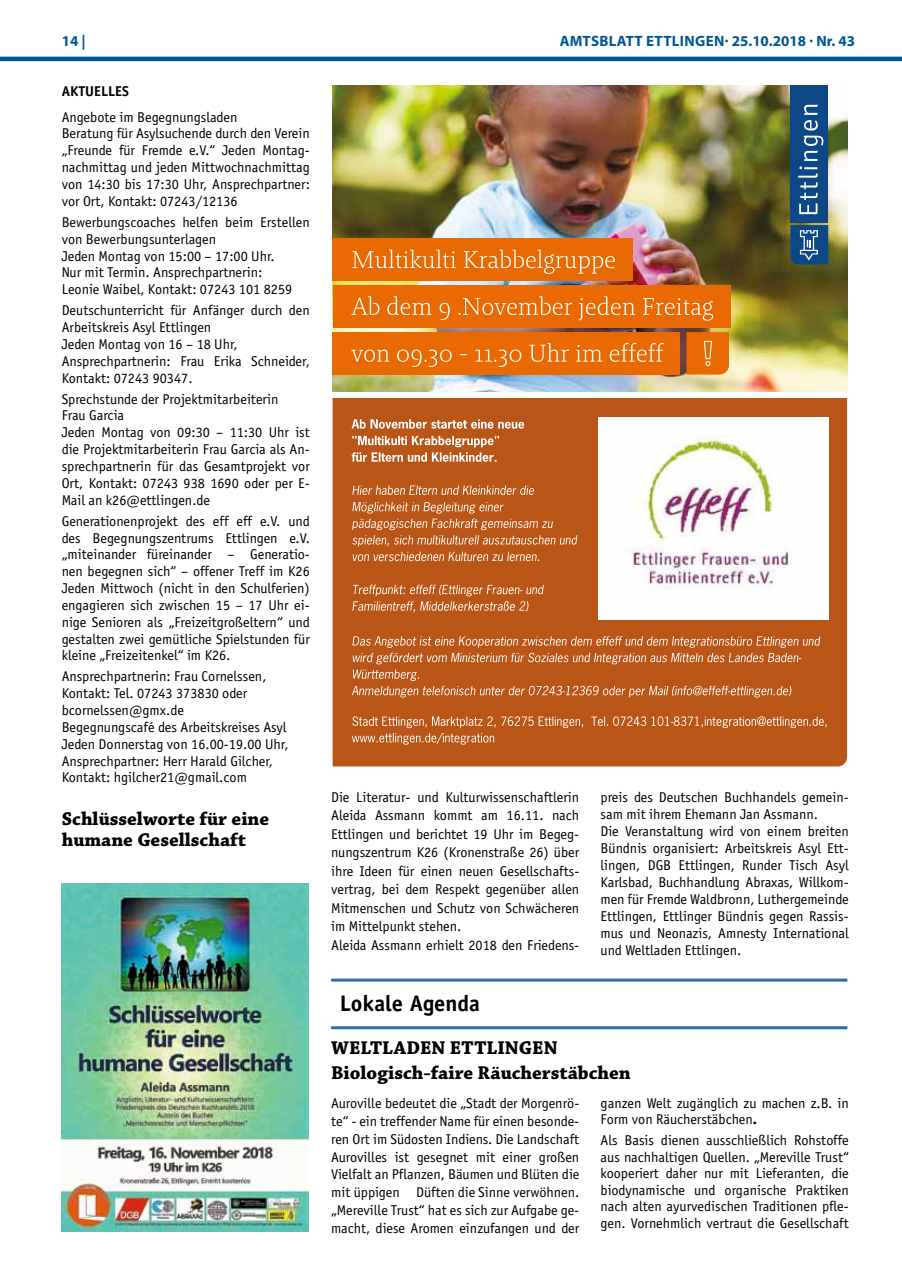
<style>
.page{position:relative;width:902px;height:1280px;background:#fff}
.page>*{position:absolute;margin:0;border:0;box-sizing:border-box;transform-origin:0 0}
.t1{font:700 22.5px "Officina Sans";color:#000}
.t2{font:700 19.5px/21.3px "Chaparral Pro";color:#000}
.t3{font:700 15px "Myriad Pro";letter-spacing:.02em;color:#005792}
.t4{font:14.25px/16.8px "Officina Sans";color:#000}
.t5{font:700 14.25px "Officina Sans";color:#000}
.s1{font-weight:700}
</style>
<div class="page">
<hr style="left:0;top:57px;width:901px;height:4px;background:#005792">
<img style="left:62px;top:883px;width:246px;height:349px">
<div style="left:332px;top:398px;width:515px;height:368px;background:#b95517"></div>
<svg style="left:351px;top:419px;width:173px;height:10px"></svg>
<svg style="left:351px;top:436px;width:148px;height:26px;background:#cd885c"></svg>
<svg style="left:352px;top:485px;width:182px;height:10px;background:#c97e4f"></svg>
<svg style="left:352px;top:502px;width:225px;height:44px;background:#c26d38"></svg>
<svg style="left:352px;top:552px;width:187px;height:9px;background:#ca7f50"></svg>
<svg style="left:352px;top:585px;width:191px;height:27px;background:#c5733f"></svg>
<img style="left:598px;top:417px;width:230px;height:203px">
<svg style="left:351px;top:636px;width:469px;height:61px;background:#c26b35"></svg>
<svg style="left:352px;top:716px;width:474px;height:29px;background:#bf652d"></svg>
<img style="left:332px;top:86px;width:515px;height:305px">
<div style="left:332px;top:239px;width:301px;height:42px;background:#e96a03"></div>
<svg style="left:352px;top:250px;width:263px;height:24px"></svg>
<div style="left:332px;top:285px;width:398px;height:43px;background:#e96a03"></div>
<svg style="left:351px;top:296px;width:362px;height:25px"></svg>
<div style="left:332px;top:332px;width:348px;height:43px;background:#e96a03"></div>
<svg style="left:351px;top:343px;width:312px;height:24px"></svg>
<svg style="left:686px;top:332px;width:43px;height:43px;background:#e87110"></svg>
<div style="left:790px;top:86px;width:38px;height:137px;background:#0b4885"></div>
<svg style="left:790px;top:225px;width:38px;height:39px"></svg>
<svg style="left:797px;top:105px;width:26px;height:109px"></svg>
<hr style="left:331px;top:978px;width:516px;height:3px;background:#2f6fa3">
<hr style="left:331px;top:1026px;width:516px;height:3px;background:#2f6fa3">
<p class="t3" style="left:62px;top:31px;width:25px">14 |</p>
<p class="t3" style="left:559px;top:31px;width:297px">AMTSBLATT ETTLINGEN· 25.10.2018 · NR. 43</p>
<p class="t5" style="left:62px;top:83px;width:69px">AKTUELLES</p>
<p class="t4" style="left:62px;top:108px;width:250px">Angebote im Begegnungsladen<br>Beratung für Asylsuchende durch den Verein „Freunde für Fremde e.V.“ Jeden Montag&shy;nachmittag und jeden Mittwochnachmittag von 14:30 bis 17:30 Uhr, Ansprechpartner: vor Ort, Kontakt: 07243/12136</p>
<p class="t4" style="left:62px;top:214px;width:250px">Bewerbungscoaches helfen beim Erstellen von Bewerbungsunterlagen<br>Jeden Montag von 15:00 – 17:00 Uhr.<br>Nur mit Termin. Ansprechpartnerin:<br>Leonie Waibel, Kontakt: 07243 101 8259</p>
<p class="t4" style="left:62px;top:302px;width:250px">Deutschunterricht für Anfänger durch den Arbeitskreis Asyl Ettlingen<br>Jeden Montag von 16 – 18 Uhr, Ansprechpartnerin: Frau Erika Schneider, Kontakt: 07243 90347.</p>
<p class="t4" style="left:62px;top:390px;width:250px">Sprechstunde der Projektmitarbeiterin<br>Frau Garcia<br>Jeden Montag von 09:30 – 11:30 Uhr ist die Projektmitarbeiterin Frau Garcia als An&shy;sprechpartnerin für das Gesamtprojekt vor Ort, Kontakt: 07243 938 1690 oder per E-Mail an k26@ettlingen.de</p>
<p class="t4" style="left:62px;top:512px;width:250px;text-align:justify">Generationenprojekt des eff eff e.V. und des Begegnungszentrums Ettlingen e.V. „miteinander füreinander – Generatio&shy;nen begegnen sich“ – offener Treff im K26<br>Jeden Mittwoch (nicht in den Schulferien) engagieren sich zwischen 15 – 17 Uhr ei&shy;nige Senioren als „Freizeitgroßeltern“ und gestalten zwei gemütliche Spielstunden für kleine „Freizeitenkel“ im K26.</p>
<p class="t4" style="left:62px;top:668px;width:228px">Ansprechpartnerin: Frau Cornelssen, Kontakt: Tel. 07243 373830 oder bcornelssen@gmx.de<br>Begegnungscafé des Arbeitskreises Asyl Jeden Donnerstag von 16.00-19.00 Uhr, Ansprechpartner: Herr Harald Gilcher, Kontakt: hgilcher21@gmail.com</p>
<h2 class="t2" style="left:62px;top:809px;width:209px">Schlüsselworte für eine humane Gesellschaft</h2>
<p class="t4" style="left:331px;top:788px;width:250px;line-height:18.5px">Die Literatur- und Kulturwissenschaftlerin Aleida Assmann kommt am 16.11. nach Ettlingen und berichtet 19 Uhr im Begeg&shy;nungszentrum K26 (Kronenstraße 26) über ihre Ideen für einen neuen Gesellschafts&shy;vertrag, bei dem Respekt gegenüber allen Mitmenschen und Schutz von Schwächeren im Mittelpunkt stehen.<br>Aleida Assmann erhielt 2018 den Friedens-</p>
<p class="t4" style="left:600px;top:788px;width:250px">preis des Deutschen Buchhandels gemein&shy;sam mit ihrem Ehemann Jan Assmann.<br>Die Veranstaltung wird von einem breiten Bündnis organisiert: Arbeitskreis Asyl Ett&shy;lingen, DGB Ettlingen, Runder Tisch Asyl Karlsbad, Buchhandlung Abraxas, Willkom&shy;men für Fremde Waldbronn, Luthergemeinde Ettlingen, Ettlinger Bündnis gegen Rassis&shy;mus und Neonazis, Amnesty International und Weltladen Ettlingen.</p>
<h1 class="t1" style="left:339px;top:990px;width:142px">Lokale Agenda</h1>
<h2 class="t2" style="left:331px;top:1035px;width:301px;line-height:25.2px">WELTLADEN ETTLINGEN<br>Biologisch-faire Räucherstäbchen</h2>
<p class="t4" style="left:331px;top:1094px;width:250px;line-height:17.9px;text-align:justify">Auroville bedeutet die „Stadt der Morgenrö&shy;te“ - ein treffender Name für einen besonde&shy;ren Ort im Südosten Indiens. Die Landschaft Aurovilles ist gesegnet mit einer großen Vielfalt an Pflanzen, Bäumen und Blüten die mit üppigen Düften die Sinne verwöhnen. „Mereville Trust“ hat es sich zur Aufgabe ge&shy;macht, diese Aromen einzufangen und der</p>
<p class="t4" style="left:600px;top:1095px;width:250px">ganzen Welt zugänglich zu machen z.B. in<br>Form von Räucherstäbchen<span class="s1">.</span></p>
<p class="t4" style="left:600px;top:1132px;width:250px;text-align:justify">Als Basis dienen ausschließlich Rohstoffe aus nachhaltigen Quellen. „Mereville Trust“ kooperiert daher nur mit Lieferanten, die biodynamische und organische Praktiken nach alten ayurvedischen Traditionen pfle&shy;gen. Vornehmlich vertraut die Gesellschaft</p>
</div>
